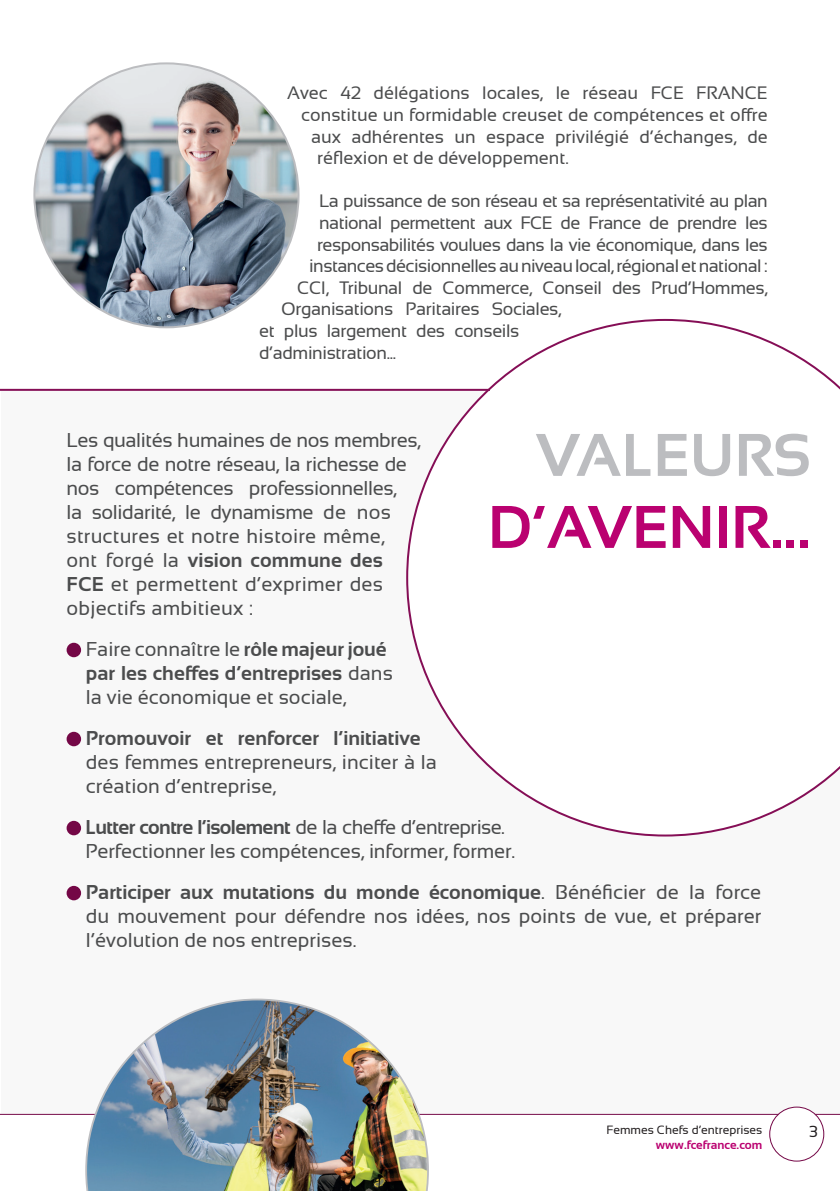
<style>
.page{position:relative;width:840px;height:1191px;background:#fff}
.page>*{position:absolute;margin:0;border:0;box-sizing:border-box;transform-origin:0 0}
.t1{font:700 60px "Sansation";color:#ba0170}
.t2{font:700 60px "Sansation";color:#bcbdc0}
.t3{font:20px/24px "Sansation";color:#4b4c4d}
.t4{font:20px/24px "Sansation";letter-spacing:-.02em;color:#4b4c4d}
.t5{font:700 20px "Sansation";color:#4b4c4d}
.t6{font:18px "Sansation";letter-spacing:-.02em;color:#4b4c4d}
.t7{font:18px "Sansation";color:#4b4c4d}
.t8{font:16px "Sansation";color:#231f20}
.t9{font:12px "Sansation";color:#231f20}
.t10{font:700 12px "Sansation";color:#ba0170}
.s1{font-weight:700}
</style>
<div class="page">
<div style="left:67px;top:643px;width:14px;height:14px;background:#740746;border-radius:50%"></div>
<div style="left:67px;top:732px;width:14px;height:14px;background:#740746;border-radius:50%"></div>
<div style="left:67px;top:821px;width:14px;height:14px;background:#740746;border-radius:50%"></div>
<div style="left:67px;top:886px;width:14px;height:14px;background:#740746;border-radius:50%"></div>
<svg style="left:406px;top:319px;width:433px;height:517px"></svg>
<img style="left:34px;top:63px;width:264px;height:264px;border-radius:132px">
<svg style="left:0;top:1113px;width:839px;height:74px"></svg>
<hr style="left:0;top:389px;width:489px;height:2px;background:#850e56">
<img style="left:85px;top:998px;width:343px;height:193px">
<div style="left:769px;top:1107px;width:54px;height:54px;background:#fff;border-radius:50%"></div>
<div style="left:769px;top:1106px;width:54px;height:55px;border:1px solid #740746;border-radius:50%"></div>
<p class="t7" style="left:287px;top:83px;width:482px">Avec 42 délégations locales, le réseau FCE FRANCE</p>
<p class="t7" style="left:301px;top:105px;width:468px">constitue un formidable creuset de compétences et offre</p>
<p class="t7" style="left:311px;top:126px;width:457px">aux adhérentes un espace privilégié d’échanges, de</p>
<p class="t7" style="left:317px;top:148px;width:253px">réflexion et de développement.</p>
<p class="t6" style="left:319px;top:191px;width:449px">La puissance de son réseau et sa représentativité au plan</p>
<p class="t6" style="left:319px;top:213px;width:449px">national permettent aux FCE de France de prendre les</p>
<p class="t6" style="left:317px;top:234px;width:452px">responsabilités voulues dans la vie économique, dans les</p>
<p class="t6" style="left:309px;top:256px;width:459px">instances décisionnelles au niveau local, régional et national :</p>
<p class="t6" style="left:297px;top:277px;width:471px">CCI, Tribunal de Commerce, Conseil des Prud’Hommes,</p>
<p class="t6" style="left:281px;top:299px;width:282px">Organisations Paritaires Sociales,</p>
<p class="t6" style="left:259px;top:321px;width:262px">et plus largement des conseils</p>
<p class="t6" style="left:259px;top:342px;width:138px">d’administration...</p>
<p class="t4" style="left:67px;top:428px;width:355px">Les qualités humaines de nos membres, la force de notre réseau, la richesse de nos compétences professionnelles,<br>la solidarité, le dynamisme de nos structures et notre histoire même,<br>ont forgé la <span class="s1">vision commune des FCE</span> et permettent d’exprimer des objectifs ambitieux :</p>
<p class="t3" style="left:86px;top:637px;width:308px">Faire connaître le <span class="s1">rôle majeur joué par les cheffes d’entreprises</span> dans la vie économique et sociale,</p>
<p class="t5" style="left:86px;top:726px;width:336px">Promouvoir et renforcer l’initiative</p>
<p class="t3" style="left:86px;top:750px;width:352px">des femmes entrepreneurs, inciter à la création d’entreprise,</p>
<p class="t3" style="left:85px;top:815px;width:431px"><span class="s1">Lutter contre l’isolement</span> de la cheffe d’entreprise.<br>Perfectionner les compétences, informer, former.</p>
<p class="t3" style="left:86px;top:880px;width:676px;text-align:justify"><span class="s1">Participer aux mutations du monde économique</span>. Bénéficier de la force du mouvement pour défendre nos idées, nos points de vue, et préparer l’évolution de nos entreprises.</p>
<h1 class="t2" style="left:535px;top:421px;width:276px">VALEURS</h1>
<h1 class="t1" style="left:487px;top:493px;width:324px">D’AVENIR...</h1>
<p class="t9" style="left:606px;top:1123px;width:157px">Femmes Chefs d’entreprises</p>
<p class="t10" style="left:655px;top:1137px;width:108px">www.fcefrance.com</p>
<p class="t8" style="left:808px;top:1122px;width:10px">3</p>
</div>
